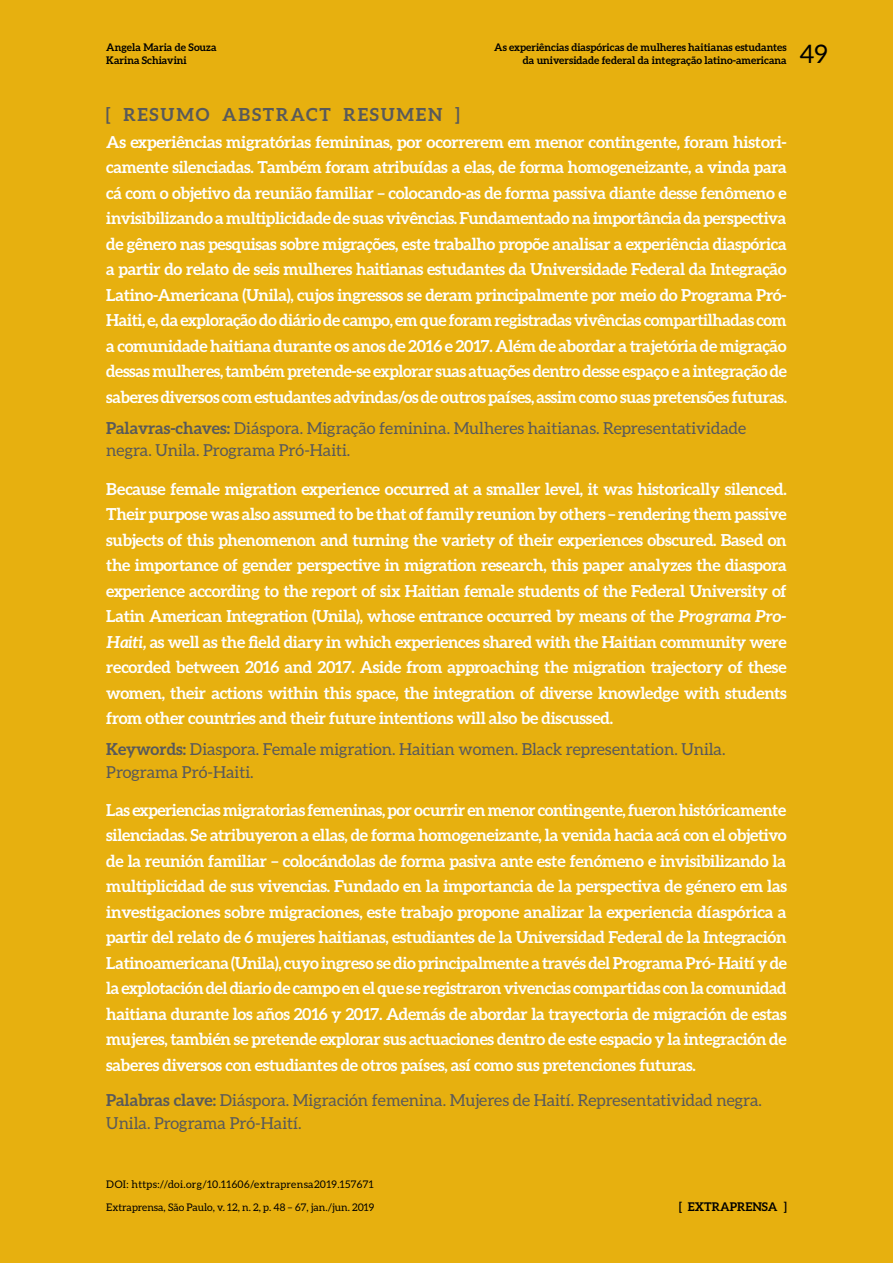
<style>
.page{position:relative;width:893px;height:1263px;background:#e7b00f}
.page>*{position:absolute;margin:0;border:0;box-sizing:border-box;transform-origin:0 0}
.t1{font:25.5px "Aleo";color:#000}
.t2{font:700 18px "Aleo";letter-spacing:.1em;color:#58595b}
.t3{font:700 16.5px/25.5px "Aleo";letter-spacing:-.02em;color:#fff;text-align:justify}
.t4{font:16.5px/22.5px "Aleo";color:#58595b}
.t5{font:700 12px "Aleo";color:#000}
.t6{font:700 10.5px/12.6px "Aleo";color:#000;text-align:right}
.t7{font:10.5px "Aleo";color:#000}
.t8{font:10.5px "Aleo";letter-spacing:.03em;color:#000}
.s1{font-weight:700}
.s2{font-style:italic}
</style>
<div class="page">
<p class="t6" style="left:106px;top:41px;width:112px;text-align:left">Angela Maria de Souza<br>Karina Schiavini</p>
<p class="t6" style="left:494px;top:41px;width:294px">As experiências diaspóricas de mulheres haitianas estudantes da universidade federal da integração latino-americana</p>
<h1 class="t1" style="left:799px;top:40px;width:30px">49</h1>
<p class="t2" style="left:106px;top:104px;width:355px">[ RESUMO ABSTRACT RESUMEN ]</p>
<p class="t3" style="left:106px;top:129px;width:682px">As experiências migratórias femininas, por ocorrerem em menor contingente, foram histori&shy;camente silenciadas. Também foram atribuídas a elas, de forma homogeneizante, a vinda para cá com o objetivo da reunião familiar – colocando-as de forma passiva diante desse fenômeno e invisibilizando a multiplicidade de suas vivências. Fundamentado na importância da perspectiva de gênero nas pesquisas sobre migrações, este trabalho propõe analisar a experiência diaspórica a partir do relato de seis mulheres haitianas estudantes da Universidade Federal da Integração Latino-Americana (Unila), cujos ingressos se deram principalmente por meio do Programa Pró-Haiti, e, da exploração do diário de campo, em que foram registradas vivências compartilhadas com a comunidade haitiana durante os anos de 2016 e 2017. Além de abordar a trajetória de migração dessas mulheres, também pretende-se explorar suas atuações dentro desse espaço e a integração de saberes diversos com estudantes advindas/os de outros países, assim como suas pretensões futuras.</p>
<p class="t4" style="left:106px;top:417px;width:641px"><span class="s1">Palavras-chaves:</span> Diáspora. Migração feminina. Mulheres haitianas. Representatividade negra. Unila. Programa Pró-Haiti.</p>
<p class="t3" style="left:106px;top:476px;width:682px">Because female migration experience occurred at a smaller level, it was historically silenced.<br>Their purpose was also assumed to be that of family reunion by others – rendering them passive subjects of this phenomenon and turning the variety of their experiences obscured. Based on the importance of gender perspective in migration research, this paper analyzes the diaspora experience according to the report of six Haitian female students of the Federal University of Latin American Integration (Unila), whose entrance occurred by means of the <span class="s2">Programa Pro-Haiti,</span> as well as the field diary in which experiences shared with the Haitian community were recorded between 2016 and 2017. Aside from approaching the migration trajectory of these women, their actions within this space, the integration of diverse knowledge with students from other countries and their future intentions will also be discussed.</p>
<p class="t4" style="left:106px;top:738px;width:621px"><span class="s1">Keywords:</span> Diaspora. Female migration. Haitian women. Black representation. Unila.<br>Programa Pró-Haiti.</p>
<p class="t3" style="left:106px;top:797px;width:682px">Las experiencias migratorias femeninas, por ocurrir en menor contingente, fueron históricamente silenciadas. Se atribuyeron a ellas, de forma homogeneizante, la venida hacia acá con el objetivo de la reunión familiar – colocándolas de forma pasiva ante este fenómeno e invisibilizando la multiplicidad de sus vivencias. Fundado en la importancia de la perspectiva de género em las investigaciones sobre migraciones, este trabajo propone analizar la experiencia díaspórica a partir del relato de 6 mujeres haitianas, estudiantes de la Universidad Federal de la Integración Latinoamericana (Unila), cuyo ingreso se dio principalmente a través del Programa Pró- Haití y de la explotación del diario de campo en el que se registraron vivencias compartidas con la comunidad haitiana durante los años 2016 y 2017. Además de abordar la trayectoria de migración de estas mujeres, también se pretende explorar sus actuaciones dentro de este espacio y la integración de saberes diversos con estudiantes de otros países, así como sus pretenciones futuras.</p>
<p class="t4" style="left:106px;top:1089px;width:657px"><span class="s1">Palabras clave:</span> Diáspora. Migración femenina. Mujeres de Haití. Representatividad negra.<br>Unila. Programa Pró-Haití.</p>
<p class="t8" style="left:106px;top:1179px;width:269px">DOI: https://doi.org/10.11606/extraprensa2019.157671</p>
<p class="t7" style="left:106px;top:1201px;width:270px">Extraprensa, São Paulo, v. 12, n. 2, p. 48 – 67, jan./jun. 2019</p>
<p class="t5" style="left:679px;top:1199px;width:109px">[ EXTRAPRENSA ]</p>
</div>
